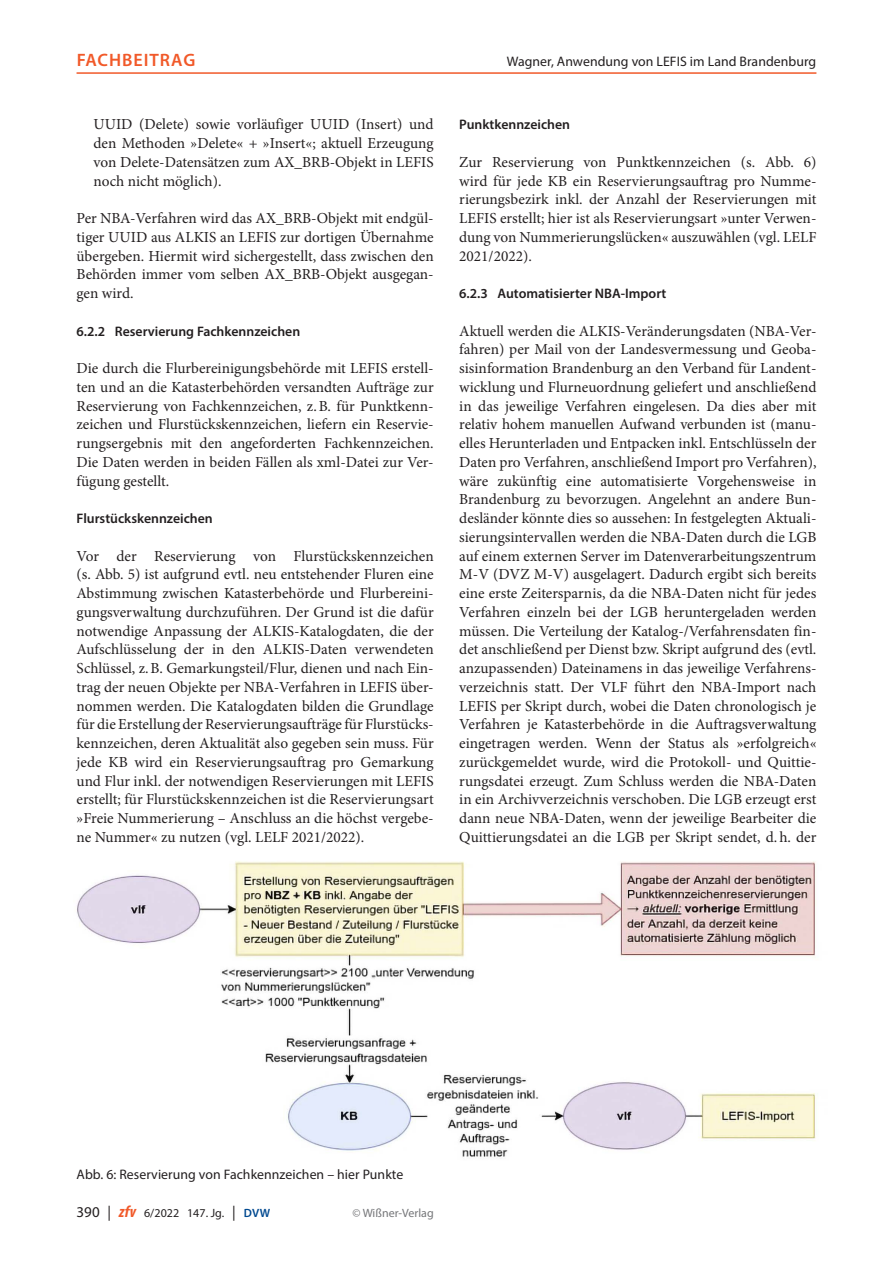
<style>
.page{position:relative;width:893px;height:1263px;background:#fff}
.page>*{position:absolute;margin:0;border:0;box-sizing:border-box;transform-origin:0 0}
.t1{font:600 18px "Myriad Pro";letter-spacing:.055em;color:#f15929}
._01_normal_oEZ{font:15.3px/18.8px "Minion Pro";color:#231f20;text-align:justify}
._01_normal_oEZ_AA{font:15.3px/18.8px "Minion Pro";color:#231f20;text-align:justify}
._13_titel_3{font:600 13.8px "Myriad Pro";color:#231f20}
._05_abb{font:13.8px "Myriad Pro";letter-spacing:.005em;color:#231f20}
.t2{font:12px "Myriad Pro";letter-spacing:.005em;color:#231f20}
.t3{font:12px "Myriad Pro";color:#757679}
.s1{font-size:15px}
.s2{font-weight:700;font-style:italic;font-stretch:condensed;font-size:16.5px;color:#f15929}
.s3{font-weight:600;color:#014990}
</style>
<div class="page">
<img style="left:77px;top:861px;width:739px;height:296px">
<hr style="left:77px;top:72px;width:739px;height:2px;background:#f15929">
<p class="t1" style="left:77px;top:48px;width:120px">Fachbeitrag</p>
<p class="_05_abb" style="left:507px;top:53px;width:311px">Wagner, Anwendung von LEFIS im Land Brandenburg</p>
<p class="_01_normal_oEZ" style="left:94px;top:115px;width:342px">UUID (Delete) sowie vorläufiger UUID (Insert) und den Methoden »Delete« + »Insert«; aktuell Erzeugung von Delete-Datensätzen zum AX_BRB-Objekt in LEFIS noch nicht möglich).</p>
<p class="_01_normal_oEZ_AA" style="left:77px;top:209px;width:359px">Per NBA-Verfahren wird das AX_BRB-Objekt mit endgül&shy;tiger UUID aus ALKIS an LEFIS zur dortigen Übernahme übergeben. Hiermit wird sichergestellt, dass zwischen den Behörden immer vom selben AX_BRB-Objekt ausgegan&shy;gen wird.</p>
<p class="_13_titel_3" style="left:77px;top:322px;width:225px">6.2.2 Reservierung Fachkennzeichen</p>
<p class="_01_normal_oEZ" style="left:77px;top:359px;width:359px">Die durch die Flurbereinigungsbehörde mit LEFIS erstell&shy;ten und an die Katasterbehörden versandten Aufträge zur Reservierung von Fachkennzeichen, z.B. für Punktkenn&shy;zeichen und Flurstückskennzeichen, liefern ein Reservie&shy;rungsergebnis mit den angeforderten Fachkennzeichen.<br>Die Daten werden in beiden Fällen als xml-Datei zur Ver&shy;fügung gestellt.</p>
<p class="_13_titel_3" style="left:77px;top:510px;width:138px">Flurstückskennzeichen</p>
<p class="_01_normal_oEZ" style="left:77px;top:546px;width:359px">Vor der Reservierung von Flurstückskennzeichen (s. Abb. 5) ist aufgrund evtl. neu entstehender Fluren eine Abstimmung zwischen Katasterbehörde und Flurbereini&shy;gungsverwaltung durchzuführen. Der Grund ist die dafür notwendige Anpassung der ALKIS-Katalogdaten, die der Aufschlüsselung der in den ALKIS-Daten verwendeten Schlüssel, z.B. Gemarkungsteil/Flur, dienen und nach Ein&shy;trag der neuen Objekte per NBA-Verfahren in LEFIS über&shy;nommen werden. Die Katalogdaten bilden die Grundlage für die Erstellung der Reservierungsaufträge für Flurstücks&shy;kennzeichen, deren Aktualität also gegeben sein muss. Für jede KB wird ein Reservierungsauftrag pro Gemarkung und Flur inkl. der notwendigen Reservierungen mit LEFIS erstellt; für Flurstückskennzeichen ist die Reservierungsart »Freie Nummerierung – Anschluss an die höchst vergebe&shy;ne Nummer« zu nutzen (vgl. LELF 2021/2022).</p>
<p class="_13_titel_3" style="left:459px;top:116px;width:112px">Punktkennzeichen</p>
<p class="_01_normal_oEZ" style="left:459px;top:153px;width:359px">Zur Reservierung von Punktkennzeichen (s. Abb. 6) wird für jede KB ein Reservierungsauftrag pro Numme&shy;rierungsbezirk inkl. der Anzahl der Reservierungen mit LEFIS erstellt; hier ist als Reservierungsart »unter Verwen&shy;dung von Nummerierungslücken« auszuwählen (vgl. LELF 2021/2022).</p>
<p class="_13_titel_3" style="left:459px;top:285px;width:209px">6.2.3 Automatisierter NBA-Import</p>
<p class="_01_normal_oEZ" style="left:459px;top:321px;width:359px">Aktuell werden die ALKIS-Veränderungsdaten (NBA-Ver&shy;fahren) per Mail von der Landesvermessung und Geoba&shy;sisinformation Brandenburg an den Verband für Landent&shy;wicklung und Flurneuordnung geliefert und anschließend in das jeweilige Verfahren eingelesen. Da dies aber mit relativ hohem manuellen Aufwand verbunden ist (manu&shy;elles Herunterladen und Entpacken inkl. Entschlüsseln der Daten pro Verfahren, anschließend Import pro Verfahren), wäre zukünftig eine automatisierte Vorgehensweise in Brandenburg zu bevorzugen. Angelehnt an andere Bun&shy;desländer könnte dies so aussehen: In festgelegten Aktuali&shy;sierungsintervallen werden die NBA-Daten durch die LGB auf einem externen Server im Datenverarbeitungszentrum M‑V (DVZ M‑V) ausgelagert. Dadurch ergibt sich bereits eine erste Zeitersparnis, da die NBA-Daten nicht für jedes Verfahren einzeln bei der LGB heruntergeladen werden müssen. Die Verteilung der Katalog-/Verfahrensdaten fin&shy;det anschließend per Dienst bzw. Skript aufgrund des (evtl. anzupassenden) Dateinamens in das jeweilige Verfahrens&shy;verzeichnis statt. Der VLF führt den NBA-Import nach LEFIS per Skript durch, wobei die Daten chronologisch je Verfahren je Katasterbehörde in die Auftragsverwaltung eingetragen werden. Wenn der Status als »erfolgreich« zurückgemeldet wurde, wird die Protokoll- und Quittie&shy;rungsdatei erzeugt. Zum Schluss werden die NBA-Daten in ein Archivverzeichnis verschoben. Die LGB erzeugt erst dann neue NBA-Daten, wenn der jeweilige Bearbeiter die Quittierungsdatei an die LGB per Skript sendet, d.h. der</p>
<p class="_05_abb" style="left:77px;top:1166px;width:328px">Abb. 6: Reservierung von Fachkennzeichen – hier Punkte</p>
<p class="t2" style="left:77px;top:1205px;width:195px"><span class="s1">390 |</span> <span class="s2">zfv</span> 6/2022 147. Jg. <span class="s1">|</span> <span class="s3">DVW</span></p>
<p class="t3" style="left:352px;top:1205px;width:83px">© Wißner-Verlag</p>
</div>
